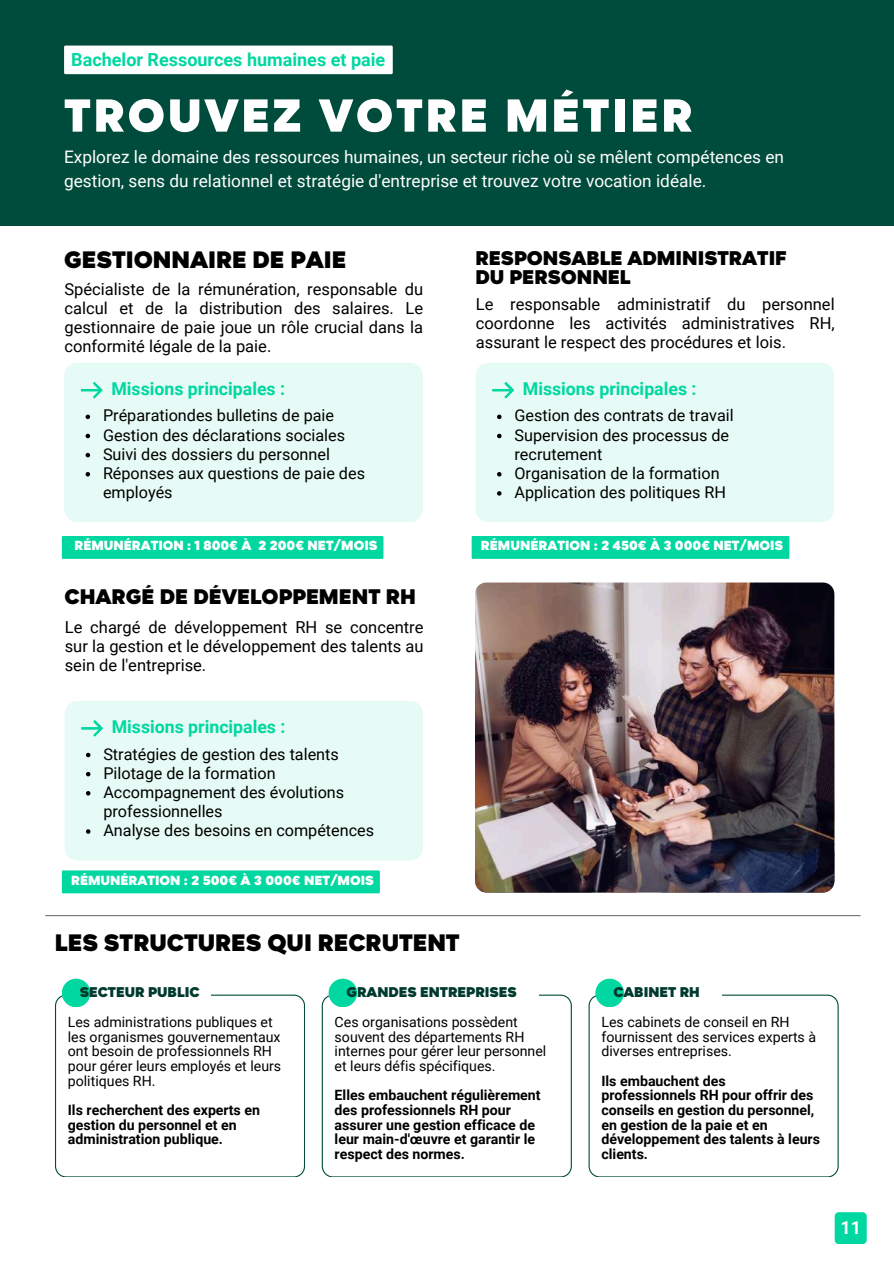
<style>
.page{position:relative;width:894px;height:1264px;background:#fff}
.page>*{position:absolute;margin:0;border:0;box-sizing:border-box;transform-origin:0 0}
.t1{font:900 52.5px "Magenos";letter-spacing:.055em;color:#fff}
.t2{font:900 27px "Magenos";color:#000}
.t3{font:900 24px "Magenos";color:#000}
.t4{font:900 22.5px/19.2px "Magenos";color:#000}
.t5{font:700 18px "Roboto";color:#00d7a1}
.t6{font:700 18px "Roboto";color:#fff}
.t7{font:700 17.7px "Roboto";color:#00d7a1}
.t8{font:17.25px/23.7px "Roboto";color:#fff}
.t9{font:16.5px/19.2px "Roboto";color:#000;text-align:justify}
.t10{font:16.2px/19.2px "Roboto";color:#000}
.t11{font:900 16.05px "Magenos";color:#003a2e}
.t12{font:900 15px "Magenos";color:#fff}
.t13{font:700 14.1px/14.7px "Roboto";color:#000}
.t14{font:14.1px/14.7px "Roboto";color:#000}
</style>
<div class="page">
<div style="left:0;top:0;width:893px;height:225px;background:#004c3c"></div>
<div style="left:834px;top:1212px;width:32px;height:32px;background:#00d7a1;border-radius:4px"></div>
<div style="left:64px;top:362px;width:359px;height:160px;background:#e6fbf5;border-radius:13px"></div>
<hr style="left:45px;top:915px;width:815px;height:1px;background:#717171">
<svg style="left:55px;top:994px;width:250px;height:182px"></svg>
<div style="left:72px;top:983px;width:139px;height:19px;background:#fff"></div>
<div style="left:62px;top:978px;width:28px;height:29px;background:#00d7a1;border-radius:50%"></div>
<svg style="left:321px;top:994px;width:250px;height:182px"></svg>
<div style="left:339px;top:983px;width:199px;height:19px;background:#fff"></div>
<div style="left:328px;top:978px;width:29px;height:29px;background:#00d7a1;border-radius:50%"></div>
<svg style="left:588px;top:994px;width:250px;height:182px"></svg>
<div style="left:605px;top:983px;width:116px;height:19px;background:#fff"></div>
<div style="left:595px;top:978px;width:28px;height:29px;background:#00d7a1;border-radius:50%"></div>
<div style="left:475px;top:362px;width:359px;height:160px;background:#e6fbf5;border-radius:13px"></div>
<div style="left:64px;top:700px;width:359px;height:160px;background:#e6fbf5;border-radius:13px"></div>
<img style="left:475px;top:582px;width:358px;height:310px;border-radius:11px">
<div style="left:64px;top:46px;width:328px;height:28px;background:#fff"></div>
<svg style="left:86px;top:414px;width:4px;height:5px"></svg>
<svg style="left:86px;top:434px;width:4px;height:4px"></svg>
<svg style="left:86px;top:453px;width:4px;height:4px"></svg>
<svg style="left:86px;top:472px;width:4px;height:4px"></svg>
<div style="left:62px;top:536px;width:321px;height:23px;background:#00d7a1"></div>
<svg style="left:497px;top:414px;width:4px;height:5px"></svg>
<svg style="left:497px;top:434px;width:4px;height:4px"></svg>
<svg style="left:497px;top:472px;width:4px;height:4px"></svg>
<svg style="left:497px;top:491px;width:4px;height:4px"></svg>
<div style="left:471px;top:536px;width:318px;height:23px;background:#00d7a1"></div>
<svg style="left:86px;top:752px;width:4px;height:5px"></svg>
<svg style="left:86px;top:772px;width:4px;height:4px"></svg>
<svg style="left:86px;top:791px;width:4px;height:4px"></svg>
<svg style="left:86px;top:829px;width:4px;height:4px"></svg>
<div style="left:62px;top:870px;width:318px;height:23px;background:#00d7a1"></div>
<p class="t5" style="left:71px;top:49px;width:315px">Bachelor Ressources humaines et paie</p>
<h1 class="t1" style="left:64px;top:88px;width:629px">TROUVEZ VOTRE MÉTIER</h1>
<p class="t8" style="left:64px;top:145px;width:721px">Explorez le domaine des ressources humaines, un secteur riche où se mêlent compétences en gestion, sens du relationnel et stratégie d'entreprise et trouvez votre vocation idéale.</p>
<h2 class="t2" style="left:64px;top:246px;width:284px">GESTIONNAIRE DE PAIE</h2>
<p class="t9" style="left:64px;top:280px;width:360px">Spécialiste de la rémunération, responsable du calcul et de la distribution des salaires. Le gestionnaire de paie joue un rôle crucial dans la conformité légale de la paie.</p>
<p class="t7" style="left:111px;top:378px;width:175px">Missions principales :</p>
<p class="t10" style="left:103px;top:406px;width:263px">Préparationdes bulletins de paie<br>Gestion des déclarations sociales<br>Suivi des dossiers du personnel<br>Réponses aux questions de paie des employés</p>
<p class="t12" style="left:74px;top:537px;width:304px">RÉMUNÉRATION : 1 800€ À 2 200€ NET/MOIS</p>
<h3 class="t3" style="left:64px;top:583px;width:353px">CHARGÉ DE DÉVELOPPEMENT RH</h3>
<p class="t9" style="left:65px;top:618px;width:360px">Le chargé de développement RH se concentre sur la gestion et le développement des talents au sein de l'entreprise.</p>
<p class="t7" style="left:112px;top:716px;width:175px">Missions principales :</p>
<p class="t10" style="left:103px;top:744px;width:272px">Stratégies de gestion des talents<br>Pilotage de la formation<br>Accompagnement des évolutions professionnelles<br>Analyse des besoins en compétences</p>
<p class="t12" style="left:71px;top:872px;width:304px">RÉMUNÉRATION : 2 500€ À 3 000€ NET/MOIS</p>
<h3 class="t4" style="left:475px;top:249px;width:312px">RESPONSABLE ADMINISTRATIF<br>DU PERSONNEL</h3>
<p class="t9" style="left:476px;top:295px;width:360px">Le responsable administratif du personnel coordonne les activités administratives RH, assurant le respect des procédures et lois.</p>
<p class="t7" style="left:522px;top:378px;width:175px">Missions principales :</p>
<p class="t10" style="left:514px;top:406px;width:221px">Gestion des contrats de travail<br>Supervision des processus de recrutement<br>Organisation de la formation<br>Application des politiques RH</p>
<p class="t12" style="left:481px;top:537px;width:304px">RÉMUNÉRATION : 2 450€ À 3 000€ NET/MOIS</p>
<h2 class="t2" style="left:55px;top:928px;width:406px">LES STRUCTURES QUI RECRUTENT</h2>
<p class="t11" style="left:80px;top:983px;width:121px">SECTEUR PUBLIC</p>
<p class="t14" style="left:68px;top:1014px;width:215px">Les administrations publiques et les organismes gouvernementaux ont besoin de professionnels RH pour gérer leurs employés et leurs politiques RH.</p>
<p class="t13" style="left:68px;top:1102px;width:193px">Ils recherchent des experts en gestion du personnel et en administration publique.</p>
<p class="t11" style="left:346px;top:983px;width:172px">GRANDES ENTREPRISES</p>
<p class="t14" style="left:334px;top:1014px;width:213px">Ces organisations possèdent souvent des départements RH internes pour gérer leur personnel et leurs défis spécifiques.</p>
<p class="t13" style="left:334px;top:1088px;width:207px">Elles embauchent régulièrement des professionnels RH pour assurer une gestion efficace de leur main-d'œuvre et garantir le respect des normes.</p>
<p class="t11" style="left:613px;top:983px;width:88px">CABINET RH</p>
<p class="t14" style="left:601px;top:1014px;width:216px">Les cabinets de conseil en RH fournissent des services experts à diverses entreprises.</p>
<p class="t13" style="left:601px;top:1073px;width:220px">Ils embauchent des professionnels RH pour offrir des conseils en gestion du personnel, en gestion de la paie et en développement des talents à leurs clients.</p>
<p class="t6" style="left:840px;top:1216px;width:22px">11</p>
</div>
